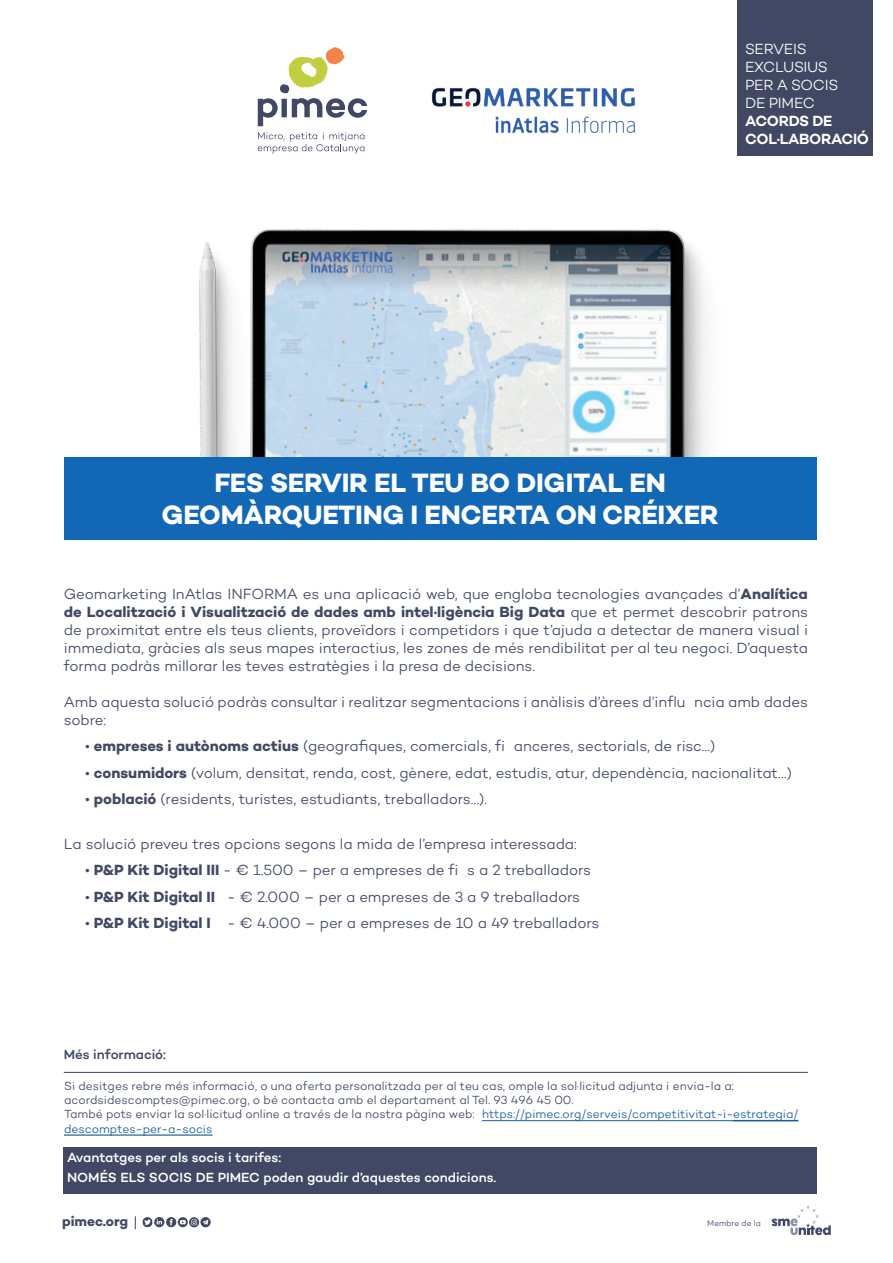
<style>
.page{position:relative;width:893px;height:1263px;background:#fff}
.page>*{position:absolute;margin:0;border:0;box-sizing:border-box;transform-origin:0 0}
.t1{font:700 27px/32.4px "Campton";letter-spacing:-.01em;color:#fff;text-align:center}
.t2{font:300 15px/18px "Campton";letter-spacing:-.01em;color:#404864;text-align:justify}
.t3{font:300 15px/18px "Campton";letter-spacing:-.02em;color:#fff}
.t4{font:600 15px/18px "Campton";letter-spacing:-.02em;color:#fff}
.t5{font:700 13.8px "Campton";letter-spacing:-.005em;color:#404864}
.t6{font:500 13.5px/19.5px "Campton";letter-spacing:-.005em;color:#fff}
.t7{font:500 13.5px "Campton";letter-spacing:-.005em;color:#404864}
.t8{font:300 12px/14.4px "Campton";color:#404864}
.t9{font:300 8.25px "Campton";color:#404864}
.s1{font-weight:700}
.s2{color:#175d9e}
</style>
<div class="page">
<img style="left:199px;top:228px;width:618px;height:304px">
<div style="left:64px;top:457px;width:752px;height:82px;background:#1268b4"></div>
<hr style="left:64px;top:1072px;width:744px;height:1px;background:#404864">
<svg style="left:135px;top:1216px;width:1px;height:13px"></svg>
<div style="left:154px;top:1217px;width:10px;height:10px;background:#404864;border-radius:50%"></div>
<div style="left:166px;top:1217px;width:10px;height:10px;background:#404864;border-radius:50%"></div>
<svg style="left:142px;top:1217px;width:20px;height:10px"></svg>
<svg style="left:772px;top:1205px;width:59px;height:30px"></svg>
<svg style="left:170px;top:1217px;width:41px;height:10px"></svg>
<div style="left:63px;top:1147px;width:753px;height:47px;background:#404864"></div>
<div style="left:737px;top:0;width:136px;height:155px;background:#404864"></div>
<svg style="left:258px;top:132px;width:106px;height:22px"></svg>
<svg style="left:258px;top:47px;width:109px;height:79px"></svg>
<img style="left:432px;top:87px;width:203px;height:47px">
<hr style="left:64px;top:1135px;width:148px;height:1px;background:#175d9e">
<hr style="left:733px;top:1120px;width:65px;height:1px;background:#175d9e">
<hr style="left:482px;top:1120px;width:251px;height:1px;background:#175d9e">
<p class="t3" style="left:745px;top:40px;width:95px">SERVEIS<br>EXCLUSIUS<br>PER A SOCIS<br>DE PIMEC</p>
<p class="t4" style="left:745px;top:112px;width:125px">ACORDS DE<br>COL·LABORACIÓ</p>
<h1 class="t1" style="left:161px;top:466px;width:559px">FES SERVIR EL TEU BO DIGITAL EN<br>GEOMÀRQUETING I ENCERTA ON CRÉIXER</h1>
<p class="t2" style="left:64px;top:584px;width:746px">Geomarketing InAtlas INFORMA es una aplicació web, que engloba tecnologies avançades d’<span class="s1">Analítica de Localització i Visualització de dades amb intel·ligència Big Data</span> que et permet descobrir patrons de proximitat entre els teus clients, proveïdors i competidors i que t’ajuda a detectar de manera visual i immediata, gràcies als seus mapes interactius, les zones de més rendibilitat per al teu negoci. D’aquesta forma podràs millorar les teves estratègies i la presa de decisions.</p>
<p class="t2" style="left:64px;top:692px;width:746px">Amb aquesta solució podràs consultar i realitzar segmentacions i anàlisis d’àrees d’influ ncia amb dades sobre:</p>
<p class="t2" style="left:85px;top:737px;width:632px">• <span class="s1">empreses i autònoms actius</span> (geografiques, comercials, fi anceres, sectorials, de risc…)</p>
<p class="t2" style="left:85px;top:763px;width:708px">• <span class="s1">consumidors</span> (volum, densitat, renda, cost, gènere, edat, estudis, atur, dependència, nacionalitat…)</p>
<p class="t2" style="left:85px;top:790px;width:404px">• <span class="s1">població</span> (residents, turistes, estudiants, treballadors…).</p>
<p class="t2" style="left:64px;top:834px;width:515px">La solució preveu tres opcions segons la mida de l’empresa interessada:</p>
<p class="t2" style="left:85px;top:861px;width:508px">• <span class="s1">P&amp;P Kit Digital III</span> - € 1.500 – per a empreses de fi s a 2 treballadors</p>
<p class="t2" style="left:85px;top:887px;width:496px">• <span class="s1">P&amp;P Kit Digital II</span> - € 2.000 – per a empreses de 3 a 9 treballadors</p>
<p class="t2" style="left:85px;top:914px;width:516px">• <span class="s1">P&amp;P Kit Digital I</span> - € 4.000 – per a empreses de 10 a 49 treballadors</p>
<p class="t7" style="left:64px;top:1046px;width:104px">Més informació:</p>
<p class="t8" style="left:64px;top:1078px;width:736px">Si desitges rebre més informació, o una oferta personalitzada per al teu cas, omple la sol·licitud adjunta i envia-la a: acordsidescomptes@pimec.org, o bé contacta amb el departament al Tel. 93 496 45 00.<br>També pots enviar la sol·licitud online a través de la nostra pàgina web: <span class="s2">https://pimec.org/serveis/competitivitat-i-estrategia/ descomptes-per-a-socis</span></p>
<p class="t6" style="left:67px;top:1147px;width:431px">Avantatges per als socis i tarifes:<br>NOMÉS ELS SOCIS DE PIMEC poden gaudir d’aquestes condicions.</p>
<p class="t5" style="left:62px;top:1213px;width:67px">pimec.org</p>
<p class="t9" style="left:707px;top:1218px;width:55px">Membre de la</p>
</div>
